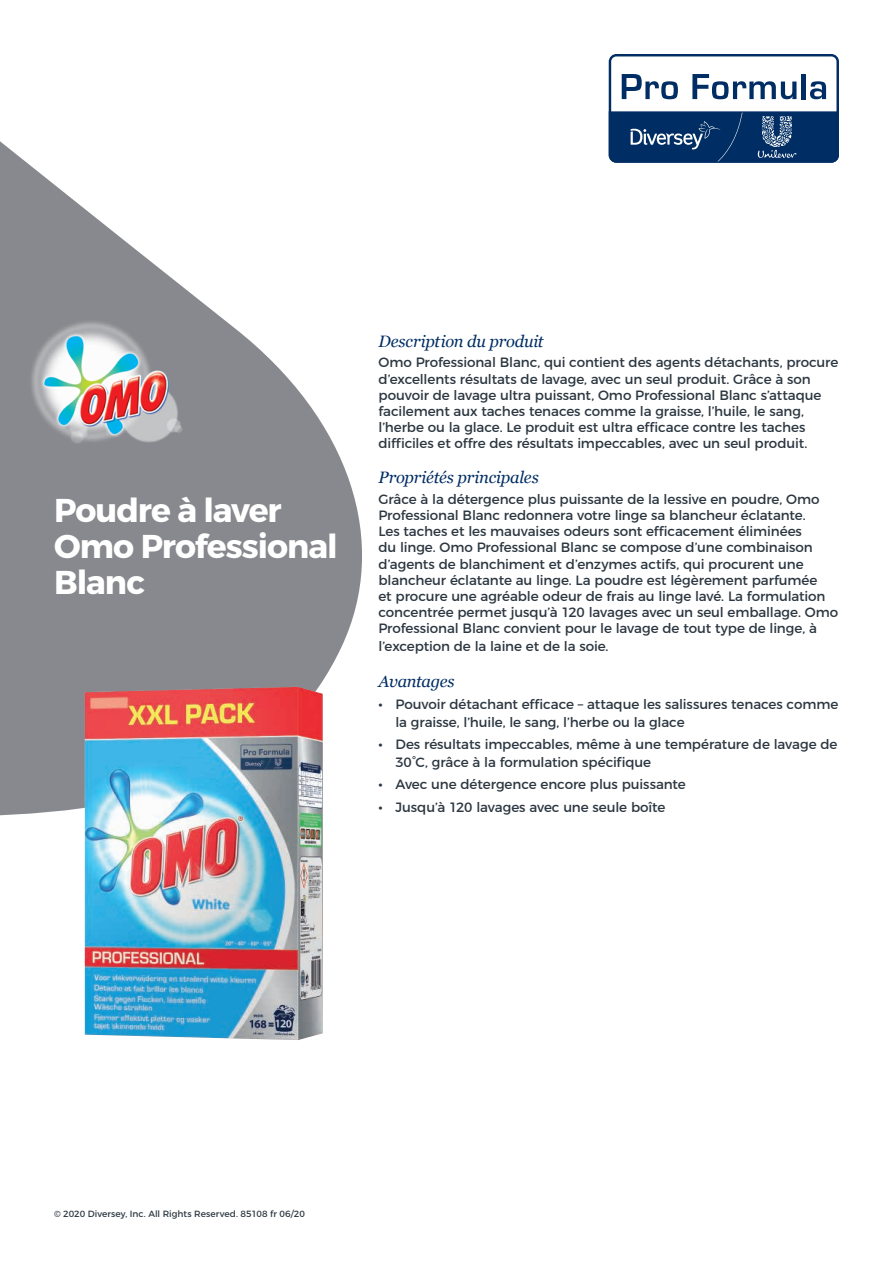
<style>
.page{position:relative;width:893px;height:1263px;background:#fff}
.page>*{position:absolute;margin:0;border:0;box-sizing:border-box;transform-origin:0 0}
.Main_Product_Head_Wh{font:700 33px/36px "Montserrat";letter-spacing:-.03em;color:#fff}
.Subheads_Blue{font:italic 16.5px "Georgia";letter-spacing:-.015em;color:#002e64}
.Text_Regular_No_Bull{font:13.5px/16.2px "Montserrat";letter-spacing:-.005em;color:#2c3741}
.t1{font:9px "Montserrat";letter-spacing:.005em;color:#2c3741}
.s1{font-family:"Myriad Pro";font-size:15px}
</style>
<div class="page">
<svg style="left:0;top:141px;width:362px;height:677px;fill:#88898e"></svg>
<svg style="left:609px;top:54px;width:230px;height:109px"></svg>
<img style="left:0;top:292px;width:221px;height:191px">
<img style="left:85px;top:687px;width:238px;height:353px">
<p class="Main_Product_Head_Wh" style="left:54px;top:492px;width:285px">Poudre à laver<br>Omo Professional<br>Blanc</p>
<p class="Subheads_Blue" style="left:378px;top:329px;width:167px">Description du produit</p>
<p class="Text_Regular_No_Bull" style="left:378px;top:353px;width:461px">Omo Professional Blanc, qui contient des agents détachants, procure d’excellents résultats de lavage, avec un seul produit. Grâce à son pouvoir de lavage ultra puissant, Omo Professional Blanc s’attaque facilement aux taches tenaces comme la graisse, l’huile, le sang, l’herbe ou la glace. Le produit est ultra efficace contre les taches difficiles et offre des résultats impeccables, avec un seul produit.</p>
<p class="Subheads_Blue" style="left:378px;top:466px;width:162px">Propriétés principales</p>
<p class="Text_Regular_No_Bull" style="left:378px;top:490px;width:461px">Grâce à la détergence plus puissante de la lessive en poudre, Omo Professional Blanc redonnera votre linge sa blancheur éclatante.<br>Les taches et les mauvaises odeurs sont efficacement éliminées<br>du linge. Omo Professional Blanc se compose d’une combinaison d’agents de blanchiment et d’enzymes actifs, qui procurent une blancheur éclatante au linge. La poudre est légèrement parfumée<br>et procure une agréable odeur de frais au linge lavé. La formulation concentrée permet jusqu’à 120 lavages avec un seul emballage. Omo Professional Blanc convient pour le lavage de tout type de linge, à</p>
<p class="Text_Regular_No_Bull" style="left:378px;top:637px;width:232px">l’exception de la laine et de la soie.</p>
<p class="Subheads_Blue" style="left:378px;top:669px;width:78px">Avantages</p>
<p class="Text_Regular_No_Bull" style="left:395px;top:694px;width:444px;line-height:18px;text-indent:-17px"><span class="s1">•</span> Pouvoir détachant efficace – attaque les salissures tenaces comme la graisse, l’huile, le sang, l’herbe ou la glace</p>
<p class="Text_Regular_No_Bull" style="left:395px;top:734px;width:443px;line-height:18px;text-indent:-17px"><span class="s1">•</span> Des résultats impeccables, même à une température de lavage de<br>30°C, grâce à la formulation spécifique</p>
<p class="Text_Regular_No_Bull" style="left:378px;top:775px;width:309px"><span class="s1">•</span> Avec une détergence encore plus puissante</p>
<p class="Text_Regular_No_Bull" style="left:378px;top:797px;width:289px"><span class="s1">•</span> Jusqu’à 120 lavages avec une seule boîte</p>
<p class="t1" style="left:54px;top:1207px;width:252px">© 2020 Diversey, Inc. All Rights Reserved. 85108 fr 06/20</p>
</div>
